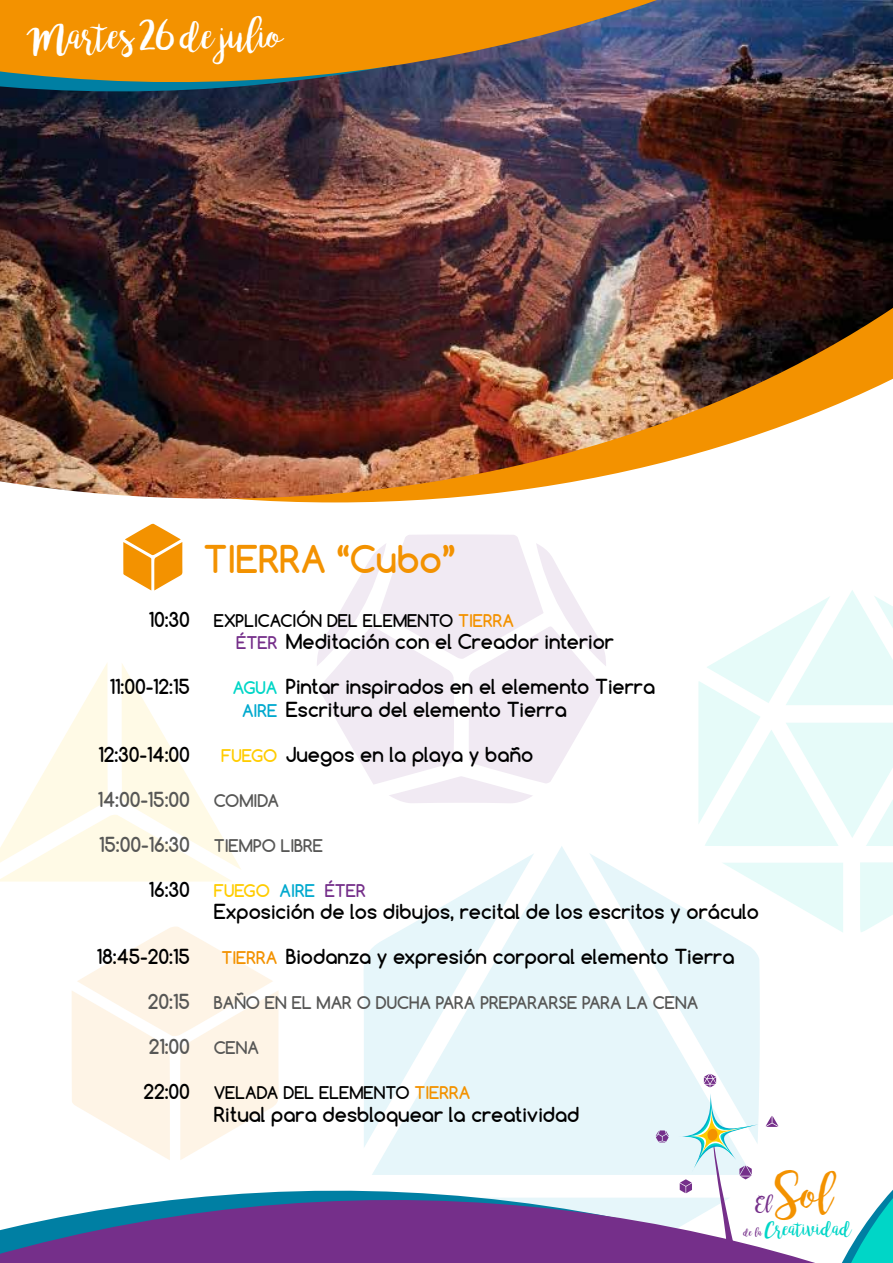
<style>
.page{position:relative;width:893px;height:1263px;background:#fff}
.page>*{position:absolute;margin:0;border:0;box-sizing:border-box;transform-origin:0 0}
.t1{font:47.4px "bromello";color:#f39200}
.t2{font:40.35px "bromello";color:#fff}
.t3{font:700 36px "Comfortaa";color:#f39200}
.t4{font:20.85px "bromello";color:#00d6c7}
.t5{font:19.65px "bromello";color:#752f8a}
.t6{font:700 19.5px/22.5px "Comfortaa";color:#000}
.t7{font:700 19.5px "Comfortaa";color:#575756}
.t8{font:700 16.5px "Comfortaa";color:#575756}
.t9{font:700 16.5px "Comfortaa";color:#000}
.t10{font:700 16.5px "Comfortaa";color:#fc0}
.s1{color:#f39200}
.s2{font-size:16.5px;color:#752f8a}
.s3{font-size:16.5px;color:#00d6c7}
.s4{font-size:16.5px;color:#00a9ce}
.s5{font-size:16.5px;color:#fc0}
.s6{color:#00a9ce}
.s7{color:#752f8a}
.s8{font-size:16.5px;color:#f39200}
.s9{font-size:10.35px;color:#752f8a}
</style>
<div class="page">
<svg style="left:760px;top:863px;width:83px;height:69px"></svg>
<svg style="left:860px;top:862px;width:33px;height:70px;background:#e9fbf9"></svg>
<svg style="left:698px;top:590px;width:195px;height:256px"></svg>
<svg style="left:317px;top:534px;width:289px;height:269px"></svg>
<svg style="left:0;top:663px;width:241px;height:218px"></svg>
<svg style="left:534px;top:846px;width:55px;height:179px;background:#e9f7fa"></svg>
<svg style="left:589px;top:854px;width:171px;height:171px;fill:#e6f6fa"></svg>
<svg style="left:364px;top:854px;width:170px;height:171px;fill:#e6f6fa"></svg>
<svg style="left:72px;top:926px;width:207px;height:99px"></svg>
<svg style="left:72px;top:1025px;width:688px;height:9px;fill:#e6f6fa"></svg>
<svg style="left:0;top:1034px;width:802px;height:229px"></svg>
<svg style="left:802px;top:1189px;width:91px;height:74px"></svg>
<svg style="left:704px;top:1074px;width:12px;height:13px"></svg>
<svg style="left:393px;top:1093px;width:365px;height:170px"></svg>
<svg style="left:765px;top:1116px;width:13px;height:11px"></svg>
<img style="left:0;top:257px;width:893px;height:242px">
<svg style="left:123px;top:524px;width:59px;height:66px"></svg>
<img style="left:0;top:248px;width:893px;height:9px">
<img style="left:0;top:0;width:893px;height:248px">
<h2 class="t2" style="left:27px;top:11px;width:258px">Martes 26 de julio</h2>
<p class="t6" style="left:149px;top:608px;width:43px">10:30</p>
<p class="t6" style="left:110px;top:675px;width:81px">11:00-12:15</p>
<p class="t6" style="left:98px;top:743px;width:93px">12:30-14:00</p>
<p class="t7" style="left:98px;top:787px;width:94px">14:00-15:00</p>
<p class="t7" style="left:99px;top:832px;width:92px">15:00-16:30</p>
<p class="t6" style="left:149px;top:878px;width:43px">16:30</p>
<p class="t6" style="left:97px;top:945px;width:94px">18:45-20:15</p>
<p class="t7" style="left:148px;top:989px;width:43px">20:15</p>
<p class="t7" style="left:149px;top:1034px;width:43px">21:00</p>
<p class="t6" style="left:143px;top:1080px;width:48px">22:00</p>
<h3 class="t3" style="left:204px;top:537px;width:253px">TIERRA “Cubo”</h3>
<p class="t9" style="left:214px;top:610px;width:302px">EXPLICACIÓN DEL ELEMENTO <span class="s1">TIERRA</span></p>
<p class="t6" style="left:236px;top:630px;width:379px"><span class="s2">ÉTER</span> Meditación con el Creador interior</p>
<p class="t6" style="left:242px;top:675px;width:415px;text-indent:-9px"><span class="s3">AGUA</span> Pintar inspirados en el elemento Tierra<br><span class="s4">AIRE</span> Escritura del elemento Tierra</p>
<p class="t6" style="left:221px;top:743px;width:313px"><span class="s5">FUEGO</span> Juegos en la playa y baño</p>
<p class="t8" style="left:214px;top:790px;width:67px">COMIDA</p>
<p class="t8" style="left:214px;top:835px;width:111px">TIEMPO LIBRE</p>
<p class="t10" style="left:214px;top:880px;width:154px">FUEGO <span class="s6">AIRE</span> <span class="s7">ÉTER</span></p>
<p class="t6" style="left:214px;top:900px;width:547px">Exposición de los dibujos, recital de los escritos y oráculo</p>
<p class="t6" style="left:221px;top:945px;width:515px"><span class="s8">TIERRA</span> Biodanza y expresión corporal elemento Tierra</p>
<p class="t8" style="left:214px;top:992px;width:486px">BAÑO EN EL MAR O DUCHA PARA PREPARARSE PARA LA CENA</p>
<p class="t8" style="left:214px;top:1037px;width:47px">CENA</p>
<p class="t9" style="left:214px;top:1082px;width:258px">VELADA DEL ELEMENTO <span class="s1">TIERRA</span></p>
<p class="t6" style="left:214px;top:1103px;width:367px">Ritual para desbloquear la creatividad</p>
<h1 class="t1" style="left:775px;top:1165px;width:60px">Sol</h1>
<p class="t4" style="left:744px;top:1215px;width:110px"><span class="s9">de la</span> Creatividad</p>
<p class="t5" style="left:756px;top:1192px;width:18px">El</p>
</div>
